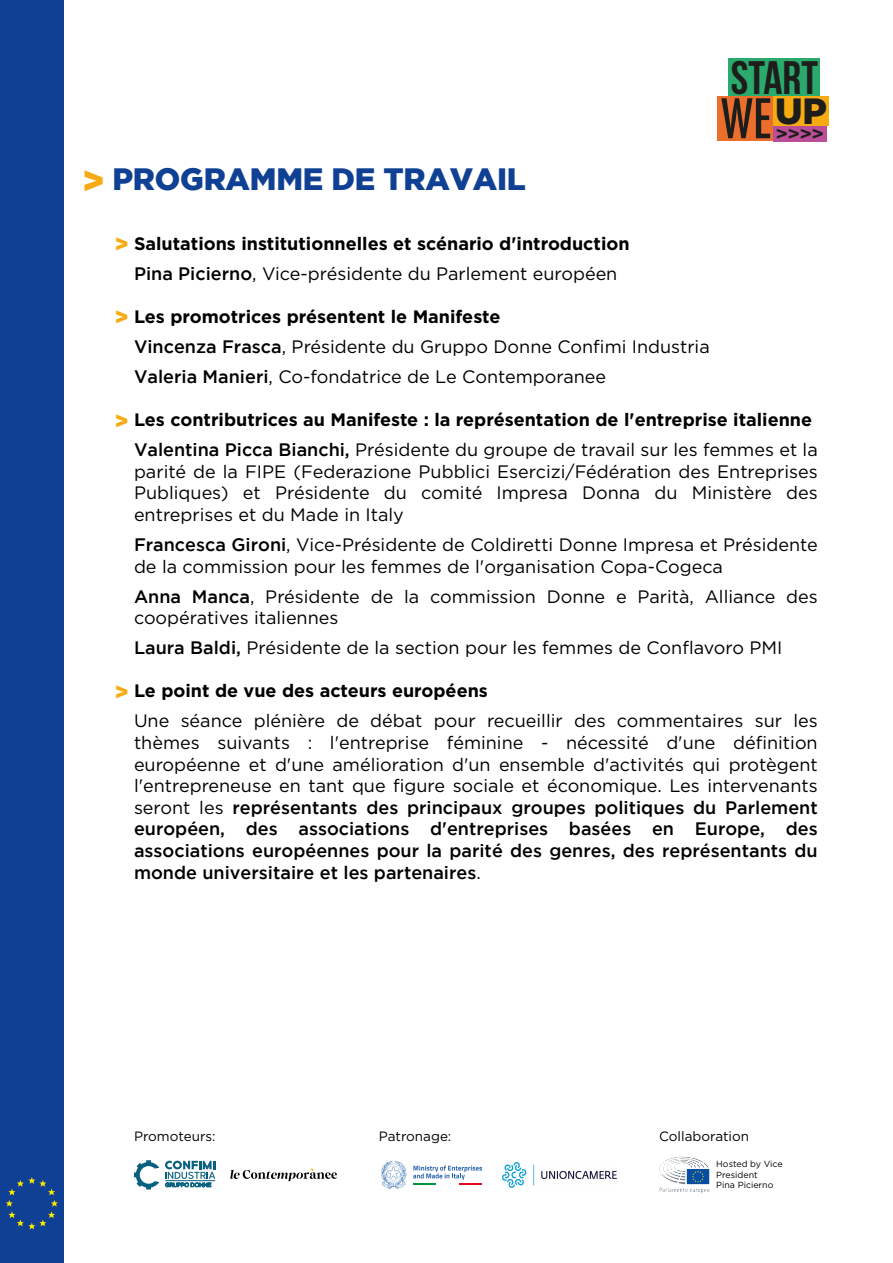
<style>
.page{position:relative;width:893px;height:1263px;background:#fff}
.page>*{position:absolute;margin:0;border:0;box-sizing:border-box;transform-origin:0 0}
.t1{font:condensed 53.1px "Futura Std";color:#1d1d1b}
.t2{font:700 46.95px "Bebas Neue";color:#1d1d1b}
.t3{font:900 36.3px "Gotham";color:#1d1d1b}
.t4{font:900 36.3px "Gotham";color:#f7ab12}
.t5{font:900 30.75px "Gotham";letter-spacing:-.01em;color:#0f4093}
.t6{font:700 30.75px "Bebas Neue";color:#1d1d1b}
.t7{font:900 22.35px "Gotham";color:#f7ab12}
.t8{font:18px/21.6px "Gotham";color:#000}
.t9{font:700 18px/30px "Gotham";color:#000}
.t10{font:13.5px "Gotham";color:#000}
.t11{font:8.85px/10.6px "Gotham";color:#000}
.s1{font-weight:500}
.s2{font-weight:400}
.s3{font-weight:700}
</style>
<div class="page">
<div style="left:0;top:0;width:64px;height:1263px;background:#0f4093"></div>
<svg style="left:6px;top:1177px;width:52px;height:52px"></svg>
<div style="left:729px;top:58px;width:91px;height:38px;background:#2aab6d"></div>
<div style="left:717px;top:96px;width:56px;height:45px;background:#ec6e2c"></div>
<div style="left:773px;top:96px;width:56px;height:30px;background:#f7ab12"></div>
<div style="left:773px;top:126px;width:53px;height:15px;background:#bb4f97"></div>
<svg style="left:230px;top:1168px;width:107px;height:13px"></svg>
<svg style="left:134px;top:1160px;width:25px;height:29px"></svg>
<svg style="left:165px;top:1161px;width:50px;height:26px"></svg>
<img style="left:503px;top:1163px;width:114px;height:24px">
<img style="left:659px;top:1156px;width:51px;height:38px">
<svg style="left:381px;top:1161px;width:25px;height:28px"></svg>
<svg style="left:413px;top:1165px;width:69px;height:15px"></svg>
<hr style="left:413px;top:1183px;width:23px;height:2px;background:#009640">
<hr style="left:459px;top:1183px;width:23px;height:2px;background:#e30b17">
<h3 class="t4" style="left:105px;top:202px;width:25px;rotate:-180deg">&lt;</h3>
<h3 class="t5" style="left:112px;top:162px;width:415px">PROGRAMME DE TRAVAIL</h3>
<h2 class="t2" style="left:731px;top:52px;width:89px">START</h2>
<h3 class="t3" style="left:775px;top:90px;width:53px">UP</h3>
<h3 class="t6" style="left:824px;top:151px;width:50px;rotate:-180deg">&lt;&lt;&lt;&lt;</h3>
<h1 class="t1" style="left:721px;top:87px;width:51px">WE</h1>
<p class="t9" style="left:134px;top:228px;width:497px">Salutations institutionnelles et scénario d'introduction<br><span class="s1">Pina Picierno</span><span class="s2">, Vice-présidente du Parlement européen</span></p>
<p class="t8" style="left:134px;top:301px;width:577px;line-height:30px"><span class="s3">Les promotrices présentent le Manifeste<br></span><span class="s1">Vincenza Frasca</span>, Présidente du Gruppo Donne Confimi Industria<br><span class="s1">Valeria Manieri</span>, Co-fondatrice de Le Contemporanee</p>
<p class="t9" style="left:134px;top:405px;width:685px">Les contributrices au Manifeste : la représentation de l'entreprise italienne<br><span class="s1">Valentina Picca Bianchi,</span> <span class="s2">Présidente du groupe de travail sur les femmes et la</span></p>
<p class="t8" style="left:134px;top:460px;width:685px;text-align:justify">parité de la FIPE (Federazione Pubblici Esercizi/Fédération des Entreprises Publiques) et Présidente du comité Impresa Donna du Ministère des entreprises et du Made in Italy</p>
<p class="t8" style="left:134px;top:533px;width:685px"><span class="s1">Francesca Gironi</span>, Vice-Présidente de Coldiretti Donne Impresa et Présidente de la commission pour les femmes de l'organisation Copa-Cogeca</p>
<p class="t8" style="left:134px;top:585px;width:685px"><span class="s1">Anna Manca</span>, Présidente de la commission Donne e Parità, Alliance des coopératives italiennes</p>
<p class="t8" style="left:134px;top:637px;width:650px"><span class="s1">Laura Baldi,</span> Présidente de la section pour les femmes de Conflavoro PMI</p>
<p class="t9" style="left:134px;top:676px;width:355px">Le point de vue des acteurs européens</p>
<p class="t8" style="left:134px;top:710px;width:685px;text-align:justify">Une séance plénière de débat pour recueillir des commentaires sur les thèmes suivants : l'entreprise féminine - nécessité d'une définition européenne et d'une amélioration d'un ensemble d'activités qui protègent l'entrepreneuse en tant que figure sociale et économique. Les intervenants seront les <span class="s1">représentants des principaux groupes politiques du Parlement européen, des associations d'entreprises basées en Europe, des associations européennes pour la parité des genres, des représentants du monde universitaire et les partenaires</span>.</p>
<p class="t7" style="left:129px;top:257px;width:16px;rotate:-180deg">&lt;</p>
<p class="t7" style="left:129px;top:329px;width:16px;rotate:-180deg">&lt;</p>
<p class="t7" style="left:129px;top:433px;width:16px;rotate:-180deg">&lt;</p>
<p class="t7" style="left:129px;top:704px;width:16px;rotate:-180deg">&lt;</p>
<p class="t10" style="left:134px;top:1128px;width:83px">Promoteurs:</p>
<p class="t10" style="left:379px;top:1128px;width:74px">Patronage:</p>
<p class="t10" style="left:659px;top:1128px;width:92px">Collaboration</p>
<p class="t11" style="left:716px;top:1158px;width:68px">Hosted by Vice<br>President<br>Pina Picierno</p>
</div>
